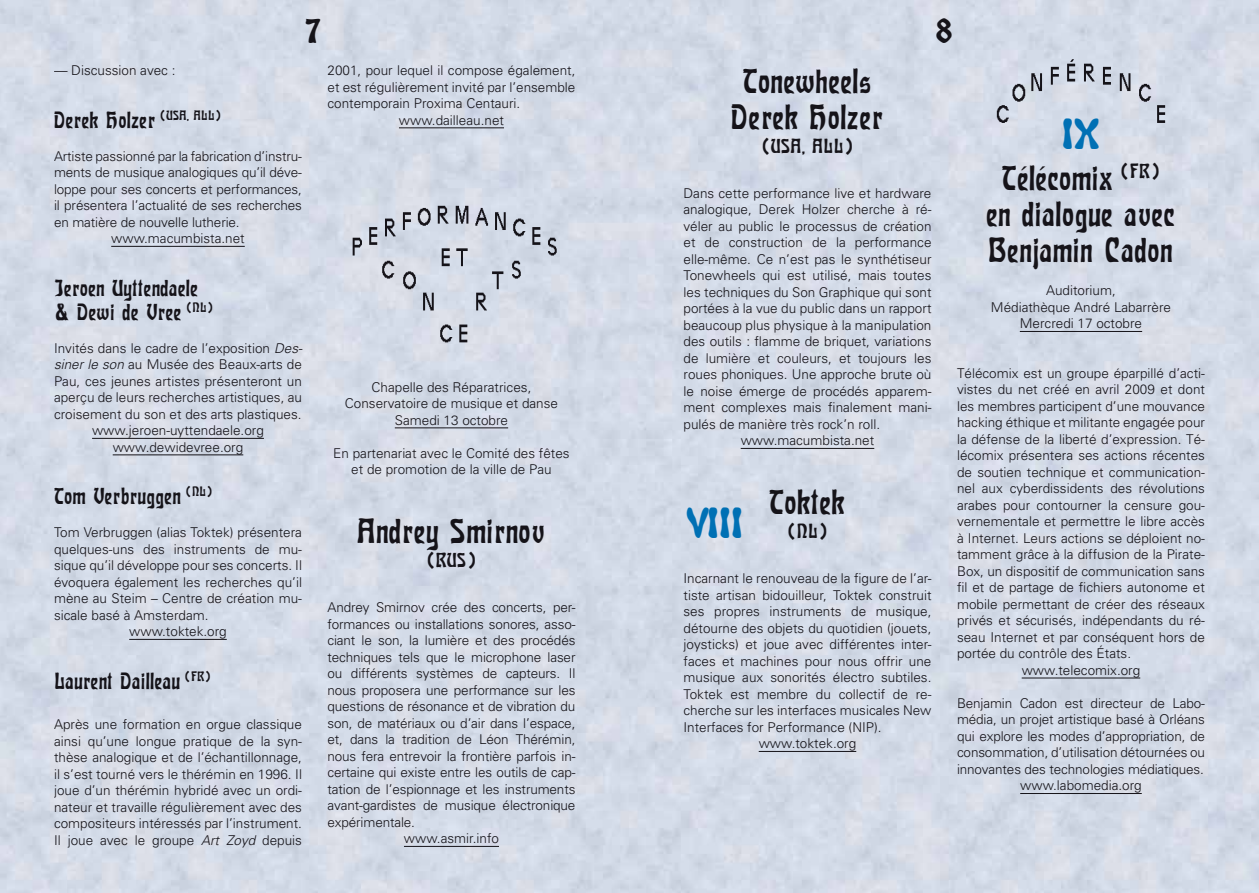
<style>
.page{position:relative;width:1259px;height:893px;background:#fff}
.page>*{position:absolute;margin:0;border:0;box-sizing:border-box;transform-origin:0 0}
.t1{font:44.4px "Calebasse Unregistered";color:#0070b4;scale:.94 1}
.t2{font:36px/36px "Carmen";color:#1a171c;text-align:center}
.t3{font:24px/24px "Carmen";color:#1a171c}
.t4{font:21px "Carmen";color:#1a171c}
.t5{font:300 13.5px/16.5px "Univers";color:#1a171c;text-align:center}
.s1{font-style:italic}
</style>
<div class="page">
<img style="left:0;top:0;width:1259px;height:893px">
<hr style="left:111px;top:246px;width:134px;height:1px;background:#1a171c">
<hr style="left:92px;top:438px;width:172px;height:1px;background:#1a171c">
<hr style="left:113px;top:454px;width:130px;height:1px;background:#1a171c">
<hr style="left:129px;top:639px;width:98px;height:1px;background:#1a171c">
<hr style="left:399px;top:127px;width:105px;height:1px;background:#1a171c">
<hr style="left:395px;top:427px;width:113px;height:1px;background:#1a171c">
<hr style="left:404px;top:846px;width:95px;height:1px;background:#1a171c">
<hr style="left:740px;top:448px;width:134px;height:1px;background:#1a171c">
<hr style="left:758px;top:751px;width:98px;height:1px;background:#1a171c">
<hr style="left:1019px;top:331px;width:123px;height:1px;background:#1a171c">
<hr style="left:1021px;top:678px;width:119px;height:1px;background:#1a171c">
<hr style="left:1020px;top:793px;width:121px;height:1px;background:#1a171c">
<svg style="left:997px;top:59px;width:168px;height:64px;background:#c5cad6"></svg>
<svg style="left:353px;top:206px;width:204px;height:136px;background:#c7ccd7"></svg>
<h2 class="t2" style="left:305px;top:15px;width:18px">7</h2>
<h2 class="t2" style="left:935px;top:15px;width:19px">8</h2>
<p class="t5" style="left:54px;top:62px;width:123px">— Discussion avec :</p>
<h3 class="t3" style="left:54px;top:109px;width:169px">Derek Holzer <sup>(USA,</sup> <sup>ALL)</sup></h3>
<p class="t5" style="left:54px;top:148px;width:249px">Artiste passionné par la fabrication d’instru-</p>
<p class="t5" style="left:54px;top:164px;width:249px">ments de musique analogiques qu’il déve-</p>
<p class="t5" style="left:54px;top:181px;width:249px">loppe pour ses concerts et performances,</p>
<p class="t5" style="left:54px;top:197px;width:249px">il présentera l’actualité de ses recherches</p>
<p class="t5" style="left:54px;top:214px;width:187px">en matière de nouvelle lutherie.</p>
<p class="t5" style="left:111px;top:230px;width:135px">www.macumbista.net</p>
<h3 class="t3" style="left:54px;top:277px;width:161px">Jeroen Uyttendaele &amp; Dewi de Vree <sup>(NL)</sup></h3>
<p class="t5" style="left:54px;top:340px;width:250px">Invités dans le cadre de l’exposition <span class="s1">Des&shy;siner le son</span> au Musée des Beaux-arts de Pau, ces jeunes artistes présenteront un aperçu de leurs recherches artistiques, au croisement du son et des arts plastiques. www.jeroen-uyttendaele.org www.dewidevree.org</p>
<h3 class="t3" style="left:54px;top:486px;width:160px">Tom Verbruggen <sup>(NL)</sup></h3>
<p class="t5" style="left:54px;top:524px;width:249px">Tom Verbruggen (alias Toktek) présentera</p>
<p class="t5" style="left:54px;top:541px;width:249px">quelques-uns des instruments de mu-</p>
<p class="t5" style="left:54px;top:557px;width:249px">sique qu’il développe pour ses concerts. Il</p>
<p class="t5" style="left:54px;top:574px;width:249px">évoquera également les recherches qu’il</p>
<p class="t5" style="left:54px;top:590px;width:249px">mène au Steim – Centre de création mu-</p>
<p class="t5" style="left:54px;top:607px;width:156px">sicale basé à Amsterdam.</p>
<p class="t5" style="left:129px;top:623px;width:99px">www.toktek.org</p>
<h3 class="t3" style="left:54px;top:670px;width:159px">Laurent Dailleau <sup>(FR)</sup></h3>
<p class="t5" style="left:54px;top:716px;width:249px;text-align:justify">Après une formation en orgue classique ainsi qu’une longue pratique de la syn&shy;thèse analogique et de l’échantillonnage, il s’est tourné vers le thérémin en 1996. Il joue d’un thérémin hybridé avec un ordi&shy;nateur et travaille régulièrement avec des compositeurs intéressés par l’instrument.<br>Il joue avec le groupe <span class="s1">Art Zoyd</span> depuis</p>
<p class="t5" style="left:327px;top:62px;width:249px">2001, pour lequel il compose également,</p>
<p class="t5" style="left:327px;top:79px;width:249px">et est régulièrement invité par l’ensemble</p>
<p class="t5" style="left:327px;top:95px;width:194px">contemporain Proxima Centauri.</p>
<p class="t5" style="left:399px;top:112px;width:107px">www.dailleau.net</p>
<p class="t5" style="left:345px;top:379px;width:215px">Chapelle des Réparatrices,<br>Conservatoire de musique et danse<br>Samedi 13 octobre</p>
<p class="t5" style="left:333px;top:445px;width:238px">En partenariat avec le Comité des fêtes et de promotion de la ville de Pau</p>
<h2 class="t2" style="left:357px;top:515px;width:189px">Andrey Smirnov</h2>
<h3 class="t4" style="left:426px;top:551px;width:52px">(RUS)</h3>
<p class="t5" style="left:327px;top:599px;width:249px">Andrey Smirnov crée des concerts, per-</p>
<p class="t5" style="left:327px;top:616px;width:249px">formances ou installations sonores, asso-</p>
<p class="t5" style="left:327px;top:632px;width:249px">ciant le son, la lumière et des procédés</p>
<p class="t5" style="left:327px;top:649px;width:249px">techniques tels que le microphone laser</p>
<p class="t5" style="left:327px;top:665px;width:249px">ou différents systèmes de capteurs. Il</p>
<p class="t5" style="left:327px;top:682px;width:249px">nous proposera une performance sur les</p>
<p class="t5" style="left:327px;top:698px;width:249px">questions de résonance et de vibration du</p>
<p class="t5" style="left:327px;top:715px;width:249px">son, de matériaux ou d’air dans l’espace,</p>
<p class="t5" style="left:327px;top:731px;width:249px">et, dans la tradition de Léon Thérémin,</p>
<p class="t5" style="left:327px;top:748px;width:249px">nous fera entrevoir la frontière parfois in-</p>
<p class="t5" style="left:327px;top:764px;width:249px">certaine qui existe entre les outils de cap-</p>
<p class="t5" style="left:327px;top:781px;width:249px">tation de l’espionnage et les instruments</p>
<p class="t5" style="left:327px;top:797px;width:249px">avant-gardistes de musique électronique</p>
<p class="t5" style="left:327px;top:814px;width:89px">expérimentale.</p>
<p class="t5" style="left:404px;top:830px;width:96px">www.asmir.info</p>
<h2 class="t2" style="left:731px;top:65px;width:154px">Tonewheels<br>Derek Holzer</h2>
<h3 class="t4" style="left:761px;top:136px;width:94px">(USA, ALL)</h3>
<p class="t5" style="left:683px;top:185px;width:249px">Dans cette performance live et hardware</p>
<p class="t5" style="left:683px;top:201px;width:249px">analogique, Derek Holzer cherche à ré-</p>
<p class="t5" style="left:683px;top:218px;width:249px">véler au public le processus de création</p>
<p class="t5" style="left:683px;top:234px;width:249px">et de construction de la performance</p>
<p class="t5" style="left:683px;top:251px;width:249px">elle-même. Ce n’est pas le synthétiseur</p>
<p class="t5" style="left:683px;top:267px;width:249px">Tonewheels qui est utilisé, mais toutes</p>
<p class="t5" style="left:683px;top:284px;width:249px">les techniques du Son Graphique qui sont</p>
<p class="t5" style="left:683px;top:300px;width:249px">portées à la vue du public dans un rapport</p>
<p class="t5" style="left:683px;top:317px;width:249px">beaucoup plus physique à la manipulation</p>
<p class="t5" style="left:683px;top:333px;width:249px">des outils : flamme de briquet, variations</p>
<p class="t5" style="left:683px;top:350px;width:249px">de lumière et couleurs, et toujours les</p>
<p class="t5" style="left:683px;top:366px;width:249px">roues phoniques. Une approche brute où</p>
<p class="t5" style="left:683px;top:383px;width:249px">le noise émerge de procédés apparem-</p>
<p class="t5" style="left:683px;top:399px;width:249px">ment complexes mais finalement mani-</p>
<p class="t5" style="left:683px;top:416px;width:198px">pulés de manière très rock’n roll.</p>
<p class="t5" style="left:740px;top:432px;width:135px">www.macumbista.net</p>
<h2 class="t2" style="left:769px;top:486px;width:78px">Toktek</h2>
<h3 class="t4" style="left:787px;top:522px;width:42px">(NL)</h3>
<p class="t5" style="left:683px;top:570px;width:249px">Incarnant le renouveau de la figure de l’ar-</p>
<p class="t5" style="left:683px;top:587px;width:249px">tiste artisan bidouilleur, Toktek construit</p>
<p class="t5" style="left:683px;top:603px;width:249px">ses propres instruments de musique,</p>
<p class="t5" style="left:683px;top:620px;width:249px">détourne des objets du quotidien (jouets,</p>
<p class="t5" style="left:683px;top:636px;width:249px">joysticks) et joue avec différentes inter-</p>
<p class="t5" style="left:683px;top:653px;width:249px">faces et machines pour nous offrir une</p>
<p class="t5" style="left:683px;top:669px;width:249px">musique aux sonorités électro subtiles.</p>
<p class="t5" style="left:683px;top:686px;width:249px">Toktek est membre du collectif de re-</p>
<p class="t5" style="left:683px;top:702px;width:249px">cherche sur les interfaces musicales New</p>
<p class="t5" style="left:683px;top:719px;width:200px">Interfaces for Performance (NIP).</p>
<p class="t5" style="left:758px;top:735px;width:99px">www.toktek.org</p>
<h1 class="t1" style="left:686px;top:504px;width:62px">VIII</h1>
<h1 class="t1" style="left:1061px;top:115px;width:42px">IX</h1>
<h2 class="t2" style="left:986px;top:162px;width:191px">Télécomix <sup>(FR) </sup>en dialogue avec<br>Benjamin Cadon</h2>
<p class="t5" style="left:991px;top:282px;width:182px">Auditorium,<br>Médiathèque André Labarrère<br>Mercredi 17 octobre</p>
<p class="t5" style="left:957px;top:365px;width:249px">Télécomix est un groupe éparpillé d’acti-</p>
<p class="t5" style="left:957px;top:381px;width:249px">vistes du net créé en avril 2009 et dont</p>
<p class="t5" style="left:957px;top:398px;width:249px">les membres participent d’une mouvance</p>
<p class="t5" style="left:957px;top:414px;width:249px">hacking éthique et militante engagée pour</p>
<p class="t5" style="left:957px;top:431px;width:249px">la défense de la liberté d’expression. Té-</p>
<p class="t5" style="left:957px;top:447px;width:249px">lécomix présentera ses actions récentes</p>
<p class="t5" style="left:957px;top:464px;width:249px">de soutien technique et communication-</p>
<p class="t5" style="left:957px;top:480px;width:249px">nel aux cyberdissidents des révolutions</p>
<p class="t5" style="left:957px;top:497px;width:249px">arabes pour contourner la censure gou-</p>
<p class="t5" style="left:957px;top:513px;width:249px">vernementale et permettre le libre accès</p>
<p class="t5" style="left:957px;top:530px;width:249px">à Internet. Leurs actions se déploient no-</p>
<p class="t5" style="left:957px;top:546px;width:249px">tamment grâce à la diffusion de la Pirate-</p>
<p class="t5" style="left:957px;top:563px;width:249px">Box, un dispositif de communication sans</p>
<p class="t5" style="left:957px;top:579px;width:249px">fil et de partage de fichiers autonome et</p>
<p class="t5" style="left:957px;top:596px;width:249px">mobile permettant de créer des réseaux</p>
<p class="t5" style="left:957px;top:612px;width:249px">privés et sécurisés, indépendants du ré-</p>
<p class="t5" style="left:957px;top:629px;width:249px">seau Internet et par conséquent hors de</p>
<p class="t5" style="left:957px;top:645px;width:176px">portée du contrôle des États.</p>
<p class="t5" style="left:1021px;top:662px;width:120px">www.telecomix.org</p>
<p class="t5" style="left:957px;top:695px;width:249px">Benjamin Cadon est directeur de Labo&shy;média, un projet artistique basé à Orléans qui explore les modes d’appropriation, de consommation, d’utilisation détournées ou innovantes des technologies médiatiques. www.labomedia.org</p>
</div>
